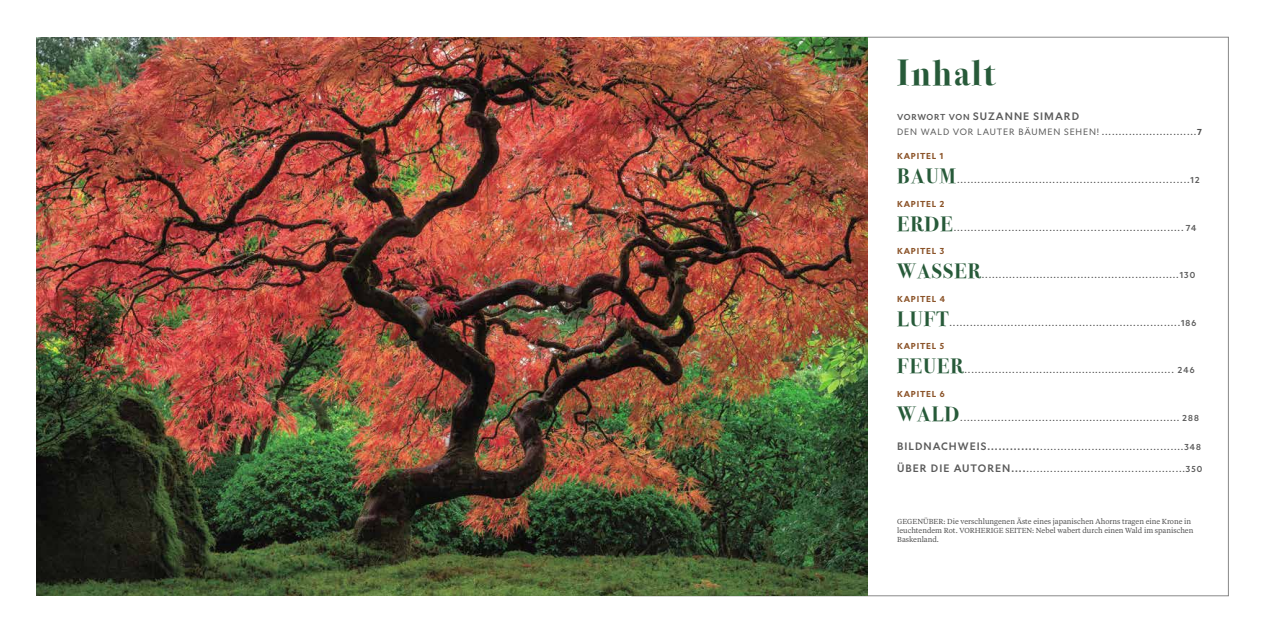
<style>
.page{position:relative;width:1265px;height:633px;background:#fff}
.page>*{position:absolute;margin:0;border:0;box-sizing:border-box;transform-origin:0 0}
.t1{font:700 36.2px "Bodoni Svty Two ITCTT";letter-spacing:.05em;color:#275a39}
.t2{font:10.3px "Geograph Edit";color:#4d4d4d}
.t3{font:500 10.3px "Geograph Edit";letter-spacing:.1em;color:#5a5a5a}
.t4{font:8.8px "Geograph Edit";letter-spacing:.1em;color:#5a5a5a}
.t5{font:700 8.3px "Geograph Edit";letter-spacing:.1em;color:#8b5328}
.t6{font:7.2px/9.3px "Grosvenor";color:#4d4d4d}
.s1{font-size:8.3px}
.s2{font-size:10.3px;color:#4d4d4d}
.s3{font-weight:700;font-size:8.3px;color:#4d4d4d}
.s4{font-family:"Bodoni Svty Two ITCTT";font-weight:700;font-size:20.7px;color:#275a39}
.s5{font-weight:500;font-size:8.3px;color:#5a5a5a}
.s6{font-weight:500;color:#5a5a5a}
</style>
<div class="page">
<img style="left:36px;top:37px;width:831px;height:558px">
<h1 class="t1" style="left:897px;top:42px;width:99px">Inhalt</h1>
<p class="t3" style="left:897px;top:109px;width:183px"><span class="s1">VORWORT VON</span> SUZANNE SIMARD</p>
<p class="t4" style="left:897px;top:126px;width:306px">DEN WALD VOR LAUTER BÄUMEN SEHEN! <span class="s2">............................</span><span class="s3">7</span></p>
<p class="t5" style="left:897px;top:150px;width:48px">KAPITEL 1</p>
<p class="t2" style="left:897px;top:173px;width:304px"><span class="s4">BAUM</span>....................................................................<span class="s5">12</span></p>
<p class="t5" style="left:897px;top:198px;width:49px">KAPITEL 2</p>
<p class="t2" style="left:897px;top:220px;width:300px"><span class="s4">ERDE</span>................................................................... <span class="s5">74</span></p>
<p class="t5" style="left:897px;top:246px;width:48px">KAPITEL 3</p>
<p class="t2" style="left:897px;top:268px;width:300px"><span class="s4">WASSER</span>..........................................................<span class="s5">130</span></p>
<p class="t5" style="left:897px;top:293px;width:49px">KAPITEL 4</p>
<p class="t2" style="left:897px;top:315px;width:301px"><span class="s4">LUFT</span>....................................................................<span class="s5">186</span></p>
<p class="t5" style="left:897px;top:341px;width:48px">KAPITEL 5</p>
<p class="t2" style="left:897px;top:363px;width:299px"><span class="s4">FEUER</span>............................................................... <span class="s5">246</span></p>
<p class="t5" style="left:897px;top:388px;width:49px">KAPITEL 6</p>
<p class="t2" style="left:897px;top:410px;width:303px"><span class="s4">WALD</span>................................................................. <span class="s5">288</span></p>
<p class="t2" style="left:897px;top:439px;width:305px"><span class="s6">BILDNACHWEIS..............</span>..........................................<span class="s5">348</span></p>
<p class="t2" style="left:897px;top:462px;width:307px"><span class="s6">ÜBER DIE AUTOREN....</span>...............................................<span class="s5">350</span></p>
<p class="t6" style="left:897px;top:516px;width:298px">GEGENÜBER: Die verschlungenen Äste eines japanischen Ahorns tragen eine Krone in leuchtendem Rot. VORHERIGE SEITEN: Nebel wabert durch einen Wald im spanischen<br>Baskenland.</p>
</div>
